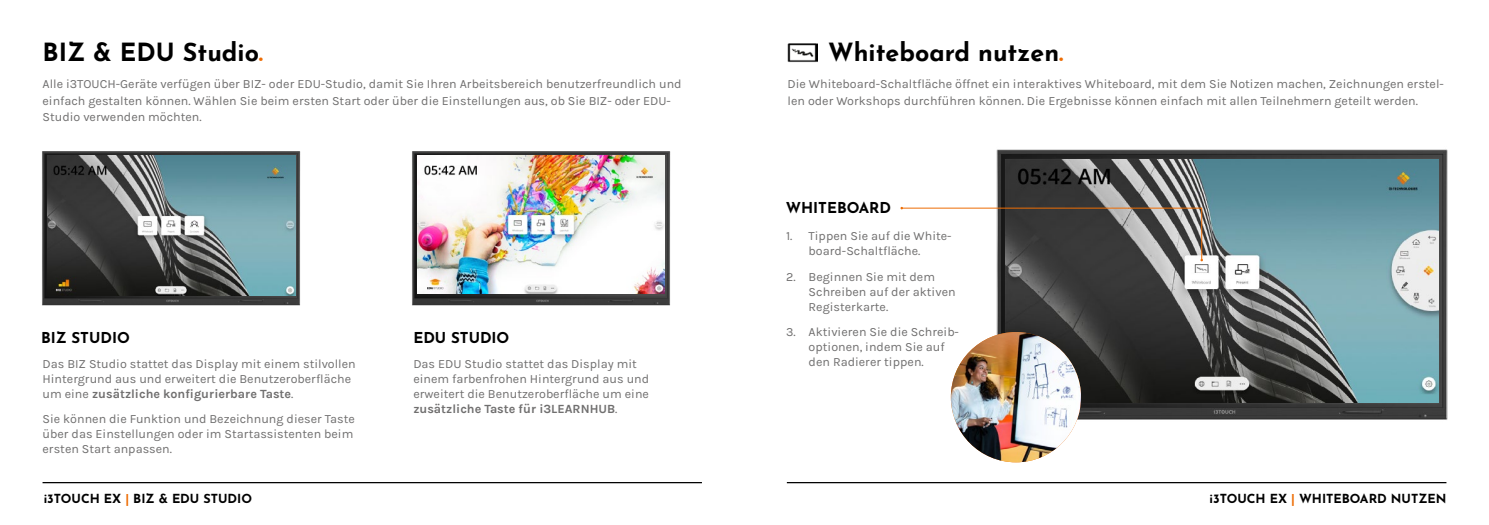
<style>
.page{position:relative;width:1489px;height:525px;background:#fff}
.page>*{position:absolute;margin:0;border:0;box-sizing:border-box;transform-origin:0 0}
.t1{font:700 25px "Josefin Sans";color:#000}
.t2{font:700 15px "Josefin Sans";color:#000}
.t3{font:12.5px/15px "Karla";color:#706f6f}
.t4{font:700 12.5px "Josefin Sans";color:#000}
.s1{color:#ed6d05}
.s2{font-weight:700}
.s3{font-style:inherit}
</style>
<div class="page">
<hr style="left:43px;top:481px;width:659px;height:2px;background:#000">
<hr style="left:786px;top:481px;width:660px;height:2px;background:#000">
<img style="left:996px;top:149px;width:452px;height:278px">
<img style="left:1005px;top:159px;width:432px;height:243px">
<img style="left:787px;top:43px;width:30px;height:20px">
<img style="left:950px;top:332px;width:130px;height:130px;border-radius:65px">
<svg style="left:900px;top:207px;width:302px;height:54px"></svg>
<img style="left:412px;top:151px;width:259px;height:155px">
<img style="left:417px;top:156px;width:248px;height:137px">
<img style="left:42px;top:151px;width:259px;height:155px">
<img style="left:47px;top:156px;width:248px;height:139px">
<h1 class="t1" style="left:43px;top:30px;width:222px">BIZ &amp; EDU Studio<span class="s1">.</span></h1>
<p class="t3" style="left:43px;top:76px;width:640px;line-height:16.2px">Alle i3TOUCH-Geräte verfügen über BIZ- oder EDU-Studio, damit Sie Ihren Arbeitsbereich benutzerfreundlich und einfach gestalten können. Wählen Sie beim ersten Start oder über die Einstellungen aus, ob Sie BIZ- oder EDU-<br>Studio verwenden möchten.</p>
<p class="t2" style="left:41px;top:324px;width:90px">BIZ STUDIO</p>
<p class="t2" style="left:413px;top:324px;width:98px">EDU STUDIO</p>
<p class="t3" style="left:43px;top:356px;width:315px">Das BIZ Studio stattet das Display mit einem stilvollen<br>Hintergrund aus und erweitert die Benutzeroberfläche um eine <span class="s2">zusätzliche konfigurierbare Taste</span>.</p>
<p class="t3" style="left:43px;top:411px;width:314px;text-align:justify">Sie können die Funktion und Bezeichnung dieser Taste über das Einstellungen oder im Startassistenten beim ersten Start anpassen.</p>
<p class="t3" style="left:413px;top:356px;width:237px">Das EDU Studio stattet das Display mit einem farbenfrohen Hintergrund aus und erweitert die Benutzeroberfläche um eine <span class="s2">zusätzliche Taste für i3LEARNHUB</span>.</p>
<p class="t4" style="left:44px;top:487px;width:210px"><span class="s3">i3TOUCH EX</span> <span class="s1">|</span> BIZ &amp; EDU STUDIO</p>
<h1 class="t1" style="left:828px;top:30px;width:237px">Whiteboard nutzen<span class="s1">.</span></h1>
<p class="t3" style="left:787px;top:76px;width:658px;line-height:16.2px">Die Whiteboard-Schaltfläche öffnet ein interaktives Whiteboard, mit dem Sie Notizen machen, Zeichnungen erstel&shy;len oder Workshops durchführen können. Die Ergebnisse können einfach mit allen Teilnehmern geteilt werden.</p>
<p class="t2" style="left:785px;top:194px;width:107px">WHITEBOARD</p>
<p class="t3" style="left:808px;top:228px;width:144px;text-indent:-22px">1. Tippen Sie auf die White&shy;board-Schaltfläche.</p>
<p class="t3" style="left:808px;top:269px;width:148px;text-indent:-22px">2. Beginnen Sie mit dem<br>Schreiben auf der aktiven<br>Registerkarte.</p>
<p class="t3" style="left:808px;top:324px;width:152px;text-indent:-22px">3. Aktivieren Sie die Schreib&shy;optionen, indem Sie auf den Radierer tippen.</p>
<p class="t4" style="left:1209px;top:487px;width:238px"><span class="s3">i3TOUCH EX</span> <span class="s1">|</span> WHITEBOARD NUTZEN</p>
</div>
